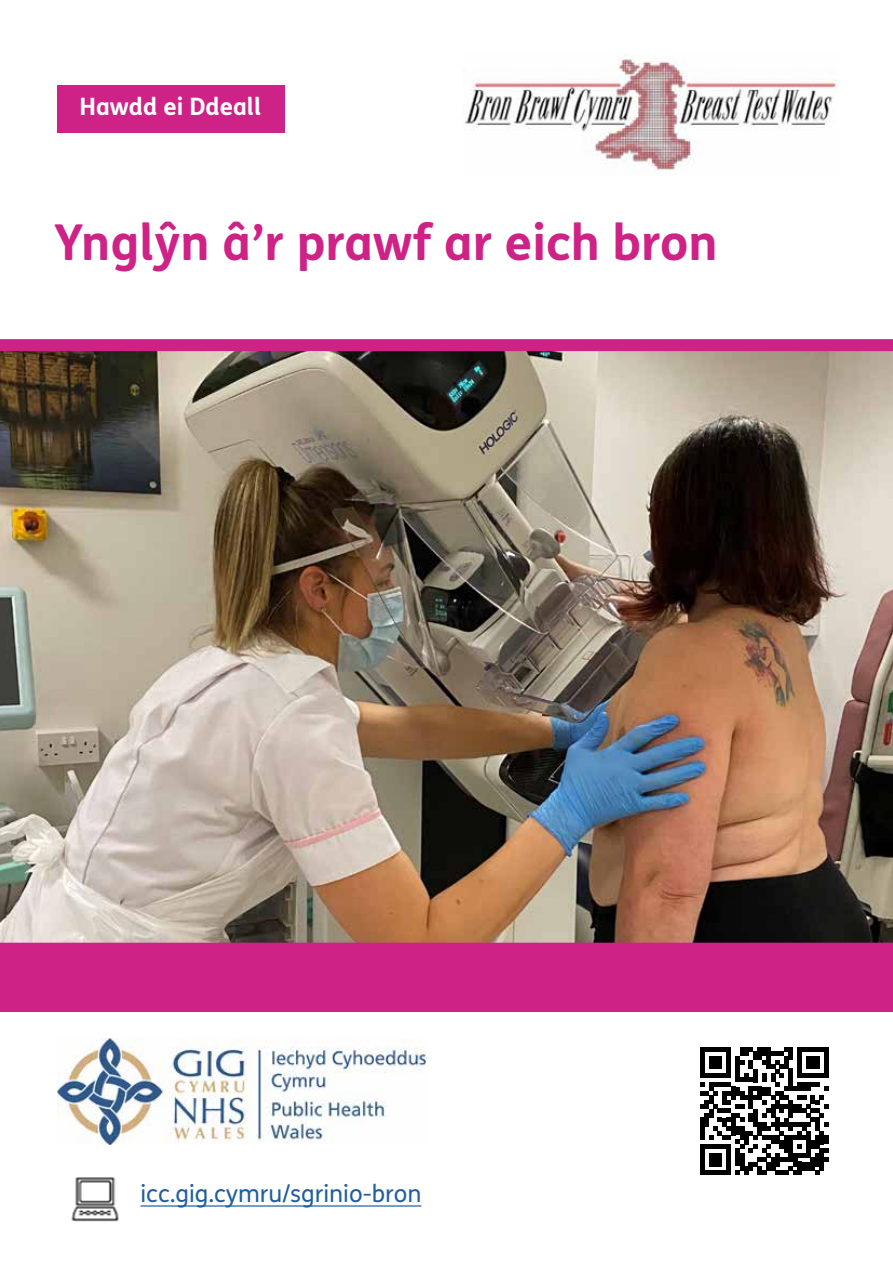
<style>
.page{position:relative;width:893px;height:1263px;background:#fff}
.page>*{position:absolute;margin:0;border:0;box-sizing:border-box;transform-origin:0 0}
.t1{font:700 49.5px "FS Me Pro";color:#ce2286}
.t2{font:24px "FS Me Pro";color:#215e9e}
.t3{font:700 24px "FS Me Pro";color:#fff}
</style>
<div class="page">
<div style="left:58px;top:85px;width:227px;height:47px;background:#ce2286"></div>
<img style="left:465px;top:54px;width:374px;height:117px">
<div style="left:0;top:917px;width:893px;height:95px;background:#ce2286"></div>
<img style="left:0;top:339px;width:893px;height:604px">
<img style="left:58px;top:1039px;width:369px;height:105px">
<svg style="left:700px;top:1047px;width:128px;height:128px"></svg>
<img style="left:71px;top:1177px;width:48px;height:45px">
<hr style="left:141px;top:1205px;width:280px;height:1px;background:#215e9e">
<p class="t3" style="left:80px;top:88px;width:183px">Hawdd ei Ddeall</p>
<h1 class="t1" style="left:54px;top:204px;width:665px">Ynglŷn â’r prawf ar eich bron</h1>
<p class="t2" style="left:141px;top:1177px;width:282px">icc.gig.cymru/sgrinio-bron</p>
</div>
